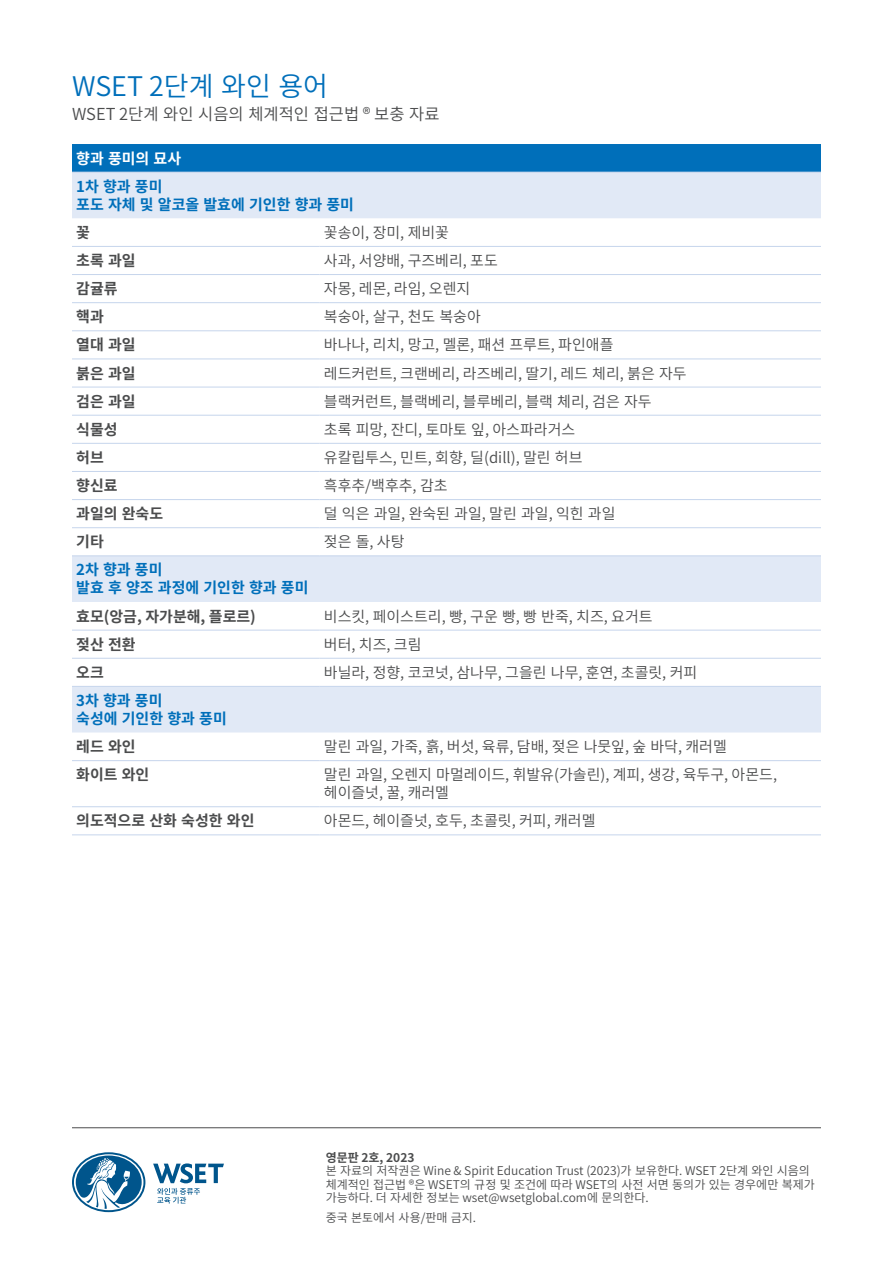
<style>
.page{position:relative;width:893px;height:1263px;background:#fff}
.page>*{position:absolute;margin:0;border:0;box-sizing:border-box;transform-origin:0 0}
.t1{font:27px "Source Han Sans KR";color:#006fba}
.t2{font:16.5px "Source Han Sans KR";color:#4b4c4d}
.t3{font:15px/18px "Source Han Sans KR";color:#4b4c4d}
.t4{font:700 15px "Source Han Sans KR";color:#4b4c4d}
.t5{font:700 15px/18px "Source Han Sans KR";color:#006fba}
.t6{font:700 15px "Source Han Sans KR";color:#fff}
.t7{font:12px/13.5px "Source Han Sans KR";color:#4b4c4d}
.t8{font:700 12px "Source Han Sans KR";color:#4b4c4d}
</style>
<div class="page">
<hr style="left:72px;top:1127px;width:749px;height:1px;background:#4b4c4d">
<svg style="left:72px;top:1152px;width:73px;height:60px"></svg>
<svg style="left:153px;top:1163px;width:71px;height:40px"></svg>
<div style="left:72px;top:144px;width:749px;height:28px;background:#006fba"></div>
<svg style="left:72px;top:173px;width:749px;height:559px"></svg>
<hr style="left:72px;top:246px;width:248px;height:1px;background:#c6d5ec">
<hr style="left:320px;top:246px;width:501px;height:1px;background:#c6d5ec">
<hr style="left:72px;top:274px;width:248px;height:1px;background:#c6d5ec">
<hr style="left:320px;top:274px;width:501px;height:1px;background:#c6d5ec">
<hr style="left:72px;top:302px;width:248px;height:1px;background:#c6d5ec">
<hr style="left:320px;top:302px;width:501px;height:1px;background:#c6d5ec">
<hr style="left:72px;top:330px;width:248px;height:1px;background:#c6d5ec">
<hr style="left:320px;top:330px;width:501px;height:1px;background:#c6d5ec">
<hr style="left:72px;top:359px;width:248px;height:1px;background:#c6d5ec">
<hr style="left:320px;top:359px;width:501px;height:1px;background:#c6d5ec">
<hr style="left:72px;top:387px;width:248px;height:1px;background:#c6d5ec">
<hr style="left:320px;top:387px;width:501px;height:1px;background:#c6d5ec">
<hr style="left:72px;top:415px;width:248px;height:1px;background:#c6d5ec">
<hr style="left:320px;top:415px;width:501px;height:1px;background:#c6d5ec">
<hr style="left:72px;top:443px;width:248px;height:1px;background:#c6d5ec">
<hr style="left:320px;top:443px;width:501px;height:1px;background:#c6d5ec">
<hr style="left:72px;top:471px;width:248px;height:1px;background:#c6d5ec">
<hr style="left:320px;top:471px;width:501px;height:1px;background:#c6d5ec">
<hr style="left:72px;top:499px;width:248px;height:1px;background:#c6d5ec">
<hr style="left:320px;top:499px;width:501px;height:1px;background:#c6d5ec">
<hr style="left:72px;top:527px;width:248px;height:1px;background:#c6d5ec">
<hr style="left:320px;top:527px;width:501px;height:1px;background:#c6d5ec">
<hr style="left:72px;top:630px;width:248px;height:1px;background:#c6d5ec">
<hr style="left:320px;top:630px;width:501px;height:1px;background:#c6d5ec">
<hr style="left:72px;top:658px;width:248px;height:1px;background:#c6d5ec">
<hr style="left:320px;top:658px;width:501px;height:1px;background:#c6d5ec">
<hr style="left:72px;top:760px;width:248px;height:1px;background:#c6d5ec">
<hr style="left:320px;top:760px;width:501px;height:1px;background:#c6d5ec">
<hr style="left:72px;top:806px;width:248px;height:1px;background:#c6d5ec">
<hr style="left:320px;top:806px;width:501px;height:1px;background:#c6d5ec">
<hr style="left:72px;top:834px;width:248px;height:1px;background:#c6d5ec">
<hr style="left:320px;top:834px;width:501px;height:1px;background:#c6d5ec">
<hr style="left:72px;top:172px;width:248px;height:1px;background:#c6d5ec">
<hr style="left:320px;top:172px;width:501px;height:1px;background:#c6d5ec">
<hr style="left:72px;top:555px;width:248px;height:1px;background:#c6d5ec">
<hr style="left:320px;top:555px;width:501px;height:1px;background:#c6d5ec">
<hr style="left:72px;top:686px;width:248px;height:1px;background:#c6d5ec">
<hr style="left:320px;top:686px;width:501px;height:1px;background:#c6d5ec">
<h1 class="t1" style="left:72px;top:71px;width:258px">WSET 2단계 와인 용어</h1>
<p class="t2" style="left:72px;top:105px;width:369px">WSET 2단계 와인 시음의 체계적인 접근법 ® 보충 자료</p>
<p class="t6" style="left:76px;top:150px;width:106px">향과 풍미의 묘사</p>
<p class="t5" style="left:76px;top:178px;width:279px">1차 향과 풍미<br>포도 자체 및 알코올 발효에 기인한 향과 풍미</p>
<p class="t4" style="left:76px;top:224px;width:15px">꽃</p>
<p class="t3" style="left:324px;top:224px;width:127px">꽃송이, 장미, 제비꽃</p>
<p class="t4" style="left:76px;top:252px;width:61px">초록 과일</p>
<p class="t3" style="left:324px;top:252px;width:175px">사과, 서양배, 구즈베리, 포도</p>
<p class="t4" style="left:76px;top:280px;width:43px">감귤류</p>
<p class="t3" style="left:324px;top:280px;width:148px">자몽, 레몬, 라임, 오렌지</p>
<p class="t4" style="left:76px;top:308px;width:29px">핵과</p>
<p class="t3" style="left:324px;top:308px;width:158px">복숭아, 살구, 천도 복숭아</p>
<p class="t4" style="left:76px;top:336px;width:61px">열대 과일</p>
<p class="t3" style="left:324px;top:336px;width:291px">바나나, 리치, 망고, 멜론, 패션 프루트, 파인애플</p>
<p class="t4" style="left:76px;top:365px;width:61px">붉은 과일</p>
<p class="t3" style="left:324px;top:364px;width:364px">레드커런트, 크랜베리, 라즈베리, 딸기, 레드 체리, 붉은 자두</p>
<p class="t4" style="left:76px;top:393px;width:61px">검은 과일</p>
<p class="t3" style="left:324px;top:392px;width:329px">블랙커런트, 블랙베리, 블루베리, 블랙 체리, 검은 자두</p>
<p class="t4" style="left:76px;top:421px;width:43px">식물성</p>
<p class="t3" style="left:324px;top:421px;width:253px">초록 피망, 잔디, 토마토 잎, 아스파라거스</p>
<p class="t4" style="left:76px;top:449px;width:29px">허브</p>
<p class="t3" style="left:324px;top:449px;width:260px">유칼립투스, 민트, 회향, 딜(dill), 말린 허브</p>
<p class="t4" style="left:76px;top:477px;width:43px">향신료</p>
<p class="t3" style="left:324px;top:477px;width:125px">흑후추/백후추, 감초</p>
<p class="t4" style="left:76px;top:505px;width:88px">과일의 완숙도</p>
<p class="t3" style="left:324px;top:505px;width:293px">덜 익은 과일, 완숙된 과일, 말린 과일, 익힌 과일</p>
<p class="t4" style="left:76px;top:533px;width:29px">기타</p>
<p class="t3" style="left:324px;top:533px;width:82px">젖은 돌, 사탕</p>
<p class="t5" style="left:76px;top:561px;width:234px">2차 향과 풍미<br>발효 후 양조 과정에 기인한 향과 풍미</p>
<p class="t4" style="left:76px;top:608px;width:181px">효모(앙금, 자가분해, 플로르)</p>
<p class="t3" style="left:324px;top:607px;width:330px">비스킷, 페이스트리, 빵, 구운 빵, 빵 반죽, 치즈, 요거트</p>
<p class="t4" style="left:76px;top:636px;width:61px">젖산 전환</p>
<p class="t3" style="left:324px;top:635px;width:99px">버터, 치즈, 크림</p>
<p class="t4" style="left:76px;top:664px;width:29px">오크</p>
<p class="t3" style="left:324px;top:664px;width:375px">바닐라, 정향, 코코넛, 삼나무, 그을린 나무, 훈연, 초콜릿, 커피</p>
<p class="t5" style="left:76px;top:692px;width:152px">3차 향과 풍미<br>숙성에 기인한 향과 풍미</p>
<p class="t4" style="left:76px;top:738px;width:61px">레드 와인</p>
<p class="t3" style="left:324px;top:738px;width:404px">말린 과일, 가죽, 흙, 버섯, 육류, 담배, 젖은 나뭇잎, 숲 바닥, 캐러멜</p>
<p class="t4" style="left:76px;top:766px;width:75px">화이트 와인</p>
<p class="t3" style="left:324px;top:766px;width:455px">말린 과일, 오렌지 마멀레이드, 휘발유(가솔린), 계피, 생강, 육두구, 아몬드, 헤이즐넛, 꿀, 캐러멜</p>
<p class="t4" style="left:76px;top:812px;width:180px">의도적으로 산화 숙성한 와인</p>
<p class="t3" style="left:324px;top:812px;width:273px">아몬드, 헤이즐넛, 호두, 초콜릿, 커피, 캐러멜</p>
<p class="t8" style="left:326px;top:1151px;width:90px">영문판 2호, 2023</p>
<p class="t7" style="left:326px;top:1164px;width:491px">본 자료의 저작권은 Wine &amp; Spirit Education Trust (2023)가 보유한다. WSET 2단계 와인 시음의 체계적인 접근법 ®은 WSET의 규정 및 조건에 따라 WSET의 사전 서면 동의가 있는 경우에만 복제가 가능하다. 더 자세한 정보는 wset@wsetglobal.com에 문의한다.</p>
<p class="t7" style="left:326px;top:1211px;width:152px">중국 본토에서 사용/판매 금지.</p>
</div>
